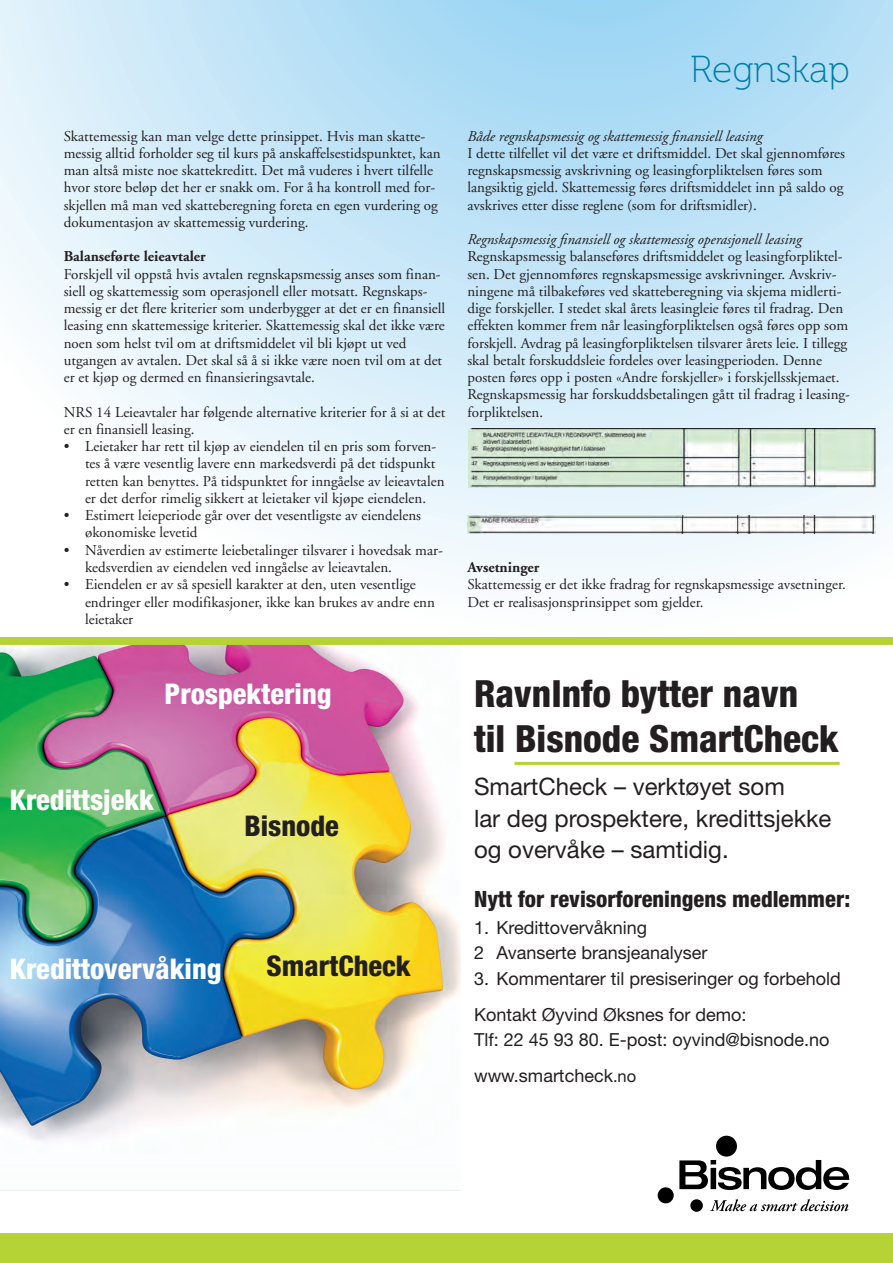
<style>
.page{position:relative;width:893px;height:1263px;background:#fff}
.page>*{position:absolute;margin:0;border:0;box-sizing:border-box;transform-origin:0 0}
.t1{font:800 condensed 37.5px/45px "Helvetica Neue LT Pro";color:#231f20}
.t2{font:37.5px "Museo 100";color:#007ea6}
.t3{font:800 condensed 28.5px "Helvetica Neue LT Pro";color:#fff}
.t4{font:800 condensed 28.5px "Helvetica Neue LT Pro";color:#231f20}
.t5{font:24px/31.5px "Helvetica Neue LT Std";color:#231f20}
.t6{font:800 condensed 22.5px "Helvetica Neue LT Pro";color:#231f20}
.t7{font:18px/36px "Helvetica Neue LT Std";color:#231f20}
.t8{font:15px/17.2px "Adobe Garamond";color:#231f20}
.t9{font:italic 15px "Adobe Garamond";color:#231f20}
.t10{font:700 15px "Adobe Garamond";color:#231f20}
.s1{font-size:16.5px}
</style>
<div class="page">
<svg style="left:0;top:0;width:893px;height:584px"></svg>
<img style="left:468px;top:428px;width:408px;height:59px">
<img style="left:468px;top:516px;width:408px;height:18px">
<img style="left:0;top:645px;width:460px;height:496px">
<div style="left:0;top:1233px;width:893px;height:30px;background:#b5d334"></div>
<svg style="left:679px;top:1160px;width:170px;height:30px"></svg>
<div style="left:716px;top:1136px;width:21px;height:20px;background:#000001;border-radius:50%"></div>
<div style="left:658px;top:1187px;width:16px;height:16px;background:#000001;border-radius:50%"></div>
<div style="left:690px;top:1199px;width:13px;height:13px;background:#000001;border-radius:50%"></div>
<svg style="left:710px;top:1199px;width:138px;height:12px"></svg>
<hr style="left:514px;top:762px;width:326px;height:3px;background:#b5d334">
<div style="left:0;top:637px;width:893px;height:8px;background:#b5d334"></div>
<p class="t8" style="left:64px;top:128px;width:378px">Skattemessig kan man velge dette prinsippet. Hvis man skatte&shy;messig alltid forholder seg til kurs på anskaffelsestidspunktet, kan man altså miste noe skattekreditt. Det må vuderes i hvert tilfelle hvor store beløp det her er snakk om. For å ha kontroll med for&shy;skjellen må man ved skatteberegning foreta en egen vurdering og dokumentasjon av skattemessig vurdering.</p>
<p class="t10" style="left:64px;top:248px;width:144px">Balanseførte leieavtaler</p>
<p class="t8" style="left:64px;top:266px;width:383px">Forskjell vil oppstå hvis avtalen regnskapsmessig anses som finan&shy;siell og skattemessig som operasjonell eller motsatt. Regnskaps&shy;messig er det flere kriterier som underbygger at det er en finansiell leasing enn skattemessige kriterier. Skattemessig skal det ikke være noen som helst tvil om at driftsmiddelet vil bli kjøpt ut ved utgangen av avtalen. Det skal så å si ikke være noen tvil om at det er et kjøp og dermed en finansieringsavtale.</p>
<p class="t8" style="left:64px;top:404px;width:383px">NRS 14 Leieavtaler har følgende alternative kriterier for å si at det er en finansiell leasing.</p>
<p class="t8" style="left:85px;top:438px;width:361px;text-indent:-21px">• Leietaker har rett til kjøp av eiendelen til en pris som forven&shy;tes å være vesentlig lavere enn markedsverdi på det tidspunkt retten kan benyttes. På tidspunktet for inngåelse av leieavtalen er det derfor rimelig sikkert at leietaker vil kjøpe eiendelen.</p>
<p class="t8" style="left:85px;top:507px;width:338px;text-indent:-21px">• Estimert leieperiode går over det vesentligste av eiendelens økonomiske levetid</p>
<p class="t8" style="left:85px;top:542px;width:359px;text-indent:-21px">• Nåverdien av estimerte leiebetalinger tilsvarer i hovedsak mar&shy;kedsverdien av eiendelen ved inngåelse av leieavtalen.</p>
<p class="t8" style="left:85px;top:576px;width:351px;text-indent:-21px">• Eiendelen er av så spesiell karakter at den, uten vesentlige endringer eller modifikasjoner, ikke kan brukes av andre enn leietaker</p>
<h1 class="t2" style="left:690px;top:49px;width:162px">Regnskap</h1>
<p class="t9" style="left:467px;top:128px;width:297px">Både regnskapsmessig og skattemessig finansiell leasing</p>
<p class="t8" style="left:467px;top:145px;width:379px">I dette tilfellet vil det være et driftsmiddel. Det skal gjennomføres regnskapsmessig avskrivning og leasingforpliktelsen føres som langsiktig gjeld. Skattemessig føres driftsmiddelet inn på saldo og avskrives etter disse reglene (som for driftsmidler).</p>
<p class="t9" style="left:467px;top:231px;width:336px">Regnskapsmessig finansiell og skattemessig operasjonell leasing</p>
<p class="t8" style="left:467px;top:248px;width:384px">Regnskapsmessig balanseføres driftsmiddelet og leasingforpliktel&shy;sen. Det gjennomføres regnskapsmessige avskrivninger. Avskriv&shy;ningene må tilbakeføres ved skatteberegning via skjema midlerti&shy;dige forskjeller. I stedet skal årets leasingleie føres til fradrag. Den effekten kommer frem når leasingforpliktelsen også føres opp som forskjell. Avdrag på leasingforpliktelsen tilsvarer årets leie. I tillegg skal betalt forskuddsleie fordeles over leasingperioden. Denne posten føres opp i posten «Andre forskjeller» i forskjellsskjemaet.<br>Regnskapsmessig har forskuddsbetalingen gått til fradrag i leasing&shy;forpliktelsen.</p>
<p class="t10" style="left:467px;top:559px;width:73px">Avsetninger</p>
<p class="t8" style="left:467px;top:576px;width:380px">Skattemessig er det ikke fradrag for regnskapsmessige avsetninger.<br>Det er realisasjonsprinsippet som gjelder.</p>
<h2 class="t3" style="left:165px;top:676px;width:169px">Prospektering</h2>
<h2 class="t3" style="left:10px;top:782px;width:146px">Kredittsjekk</h2>
<h2 class="t4" style="left:244px;top:808px;width:96px">Bisnode</h2>
<h2 class="t3" style="left:10px;top:951px;width:213px">Kredittovervåking</h2>
<h2 class="t4" style="left:267px;top:948px;width:146px">SmartCheck</h2>
<h1 class="t1" style="left:474px;top:670px;width:366px">RavnInfo bytter navn til Bisnode SmartCheck</h1>
<h3 class="t5" style="left:474px;top:771px;width:359px">SmartCheck – verktøyet som<br>lar deg prospektere, kredittsjekke og overvåke – samtidig.</h3>
<h3 class="t6" style="left:474px;top:885px;width:378px">Nytt for revisorforeningens medlemmer:</h3>
<p class="t7" style="left:474px;top:914px;width:235px;line-height:25.5px">1. Kredittovervåkning<br>2 Avanserte bransjeanalyser</p>
<p class="t7" style="left:474px;top:960px;width:368px">3. Kommentarer til presiseringer og forbehold<br>Kontakt Øyvind Øksnes for demo:</p>
<p class="t7" style="left:474px;top:1021px;width:357px">Tlf: 22 45 93 80. E-post: oyvind@bisnode.no www.smartcheck<span class="s1">.no</span></p>
</div>
